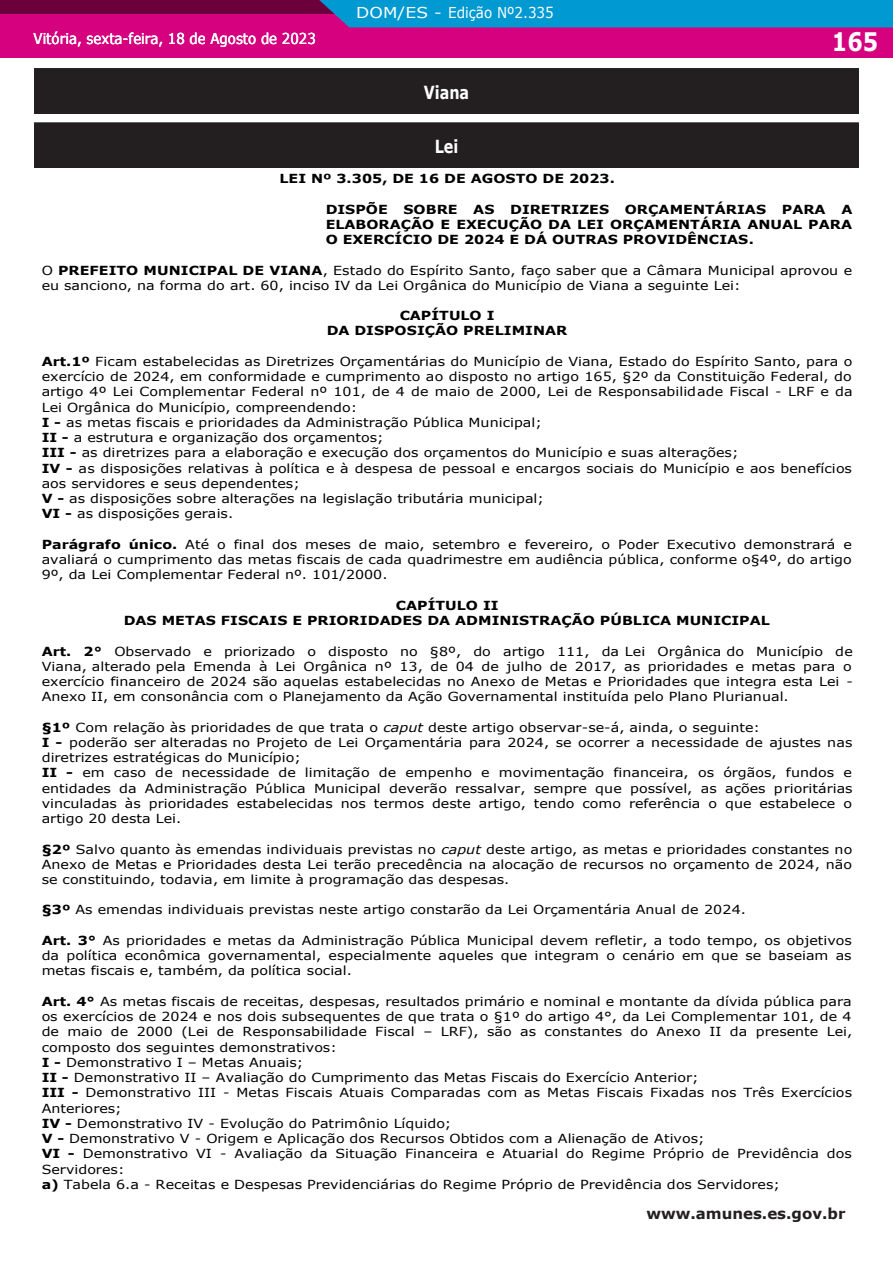
<style>
.page{position:relative;width:893px;height:1263px;background:#fff}
.page>*{position:absolute;margin:0;border:0;box-sizing:border-box;transform-origin:0 0}
.t1{font:700 25.5px "Verdana";color:#fff;scale:.85 1}
.t2{font:700 18px "Verdana";color:#fff;scale:.8 1}
.t3{font:15px "Verdana";color:#fff;scale:.89 1}
.t4{font:15px "Verdana";color:#fff;scale:1.14 1}
.t5{font:700 15px "Verdana";color:#231f20}
.t6{font:12.45px/15.3px "Verdana";color:#000;scale:1.14 1}
.t7{font:700 12.45px/15.1px "Verdana";color:#000;text-align:center;scale:1.14 1}
.s1{font-weight:700}
.s2{font-style:italic}
</style>
<div class="page">
<div style="left:1px;top:0;width:892px;height:57px;background:#d6017f"></div>
<div style="left:1px;top:0;width:892px;height:14px;background:#6c003b"></div>
<div style="left:319px;top:0;width:574px;height:27px;background:#0099d1"></div>
<hr style="left:0;top:0;width:1px;height:57px;background:#d6017f">
<svg style="left:0;top:0;width:1px;height:14px"></svg>
<div style="left:34px;top:71px;width:825px;height:43px;background:#231f20"></div>
<div style="left:34px;top:68px;width:825px;height:6px;background:#231f20"></div>
<div style="left:34px;top:125px;width:825px;height:43px;background:#231f20"></div>
<div style="left:34px;top:122px;width:825px;height:6px;background:#231f20"></div>
<p class="t3" style="left:34px;top:32px;width:319px">Vitória, sexta-feira, 18 de Agosto de 2023</p>
<p class="t4" style="left:356px;top:5px;width:175px">DOM/ES - Edição Nº2.335</p>
<h2 class="t2" style="left:424px;top:84px;width:58px">Viana</h2>
<h1 class="t1" style="left:832px;top:30px;width:56px">165</h1>
<h2 class="t2" style="left:435px;top:139px;width:31px">Lei</h2>
<p class="t7" style="left:279px;top:171px;width:296px">LEI Nº 3.305, DE 16 DE AGOSTO DE 2023.</p>
<p class="t7" style="left:326px;top:201px;width:56px">DISPÕE</p>
<p class="t7" style="left:403px;top:201px;width:49px">SOBRE</p>
<p class="t7" style="left:473px;top:201px;width:20px">AS</p>
<p class="t7" style="left:510px;top:201px;width:88px">DIRETRIZES</p>
<p class="t7" style="left:625px;top:201px;width:125px">ORÇAMENTÁRIAS</p>
<p class="t7" style="left:782px;top:201px;width:40px">PARA</p>
<p class="t7" style="left:326px;top:201px;width:464px;text-align:justify;text-indent:516px">A ELABORAÇÃO E EXECUÇÃO DA LEI ORÇAMENTÁRIA ANUAL PARA O EXERCÍCIO DE 2024 E DÁ OUTRAS PROVIDÊNCIAS.</p>
<p class="t6" style="left:42px;top:262px;width:712px">O <span class="s1">PREFEITO MUNICIPAL DE VIANA</span>, Estado do Espírito Santo, faço saber que a Câmara Municipal aprovou e eu sanciono, na forma do art. 60, inciso IV da Lei Orgânica do Município de Viana a seguinte Lei:</p>
<p class="t7" style="left:327px;top:308px;width:213px">CAPÍTULO I<br>DA DISPOSIÇÃO PRELIMINAR</p>
<p class="t6" style="left:42px;top:354px;width:713px"><span class="s1">Art.1º</span> Ficam estabelecidas as Diretrizes Orçamentárias do Município de Viana, Estado do Espírito Santo, para o exercício de 2024, em conformidade e cumprimento ao disposto no artigo 165, §2º da Constituição Federal, do artigo 4º Lei Complementar Federal nº 101, de 4 de maio de 2000, Lei de Responsabilidade Fiscal - LRF e da Lei Orgânica do Município, compreendendo:<br><span class="s1">I -</span> as metas fiscais e prioridades da Administração Pública Municipal;<br><span class="s1">II -</span> a estrutura e organização dos orçamentos;<br><span class="s1">III -</span> as diretrizes para a elaboração e execução dos orçamentos do Município e suas alterações;<br><span class="s1">IV -</span> as disposições relativas à política e à despesa de pessoal e encargos sociais do Município e aos benefícios aos servidores e seus dependentes;<br><span class="s1">V -</span> as disposições sobre alterações na legislação tributária municipal;<br><span class="s1">VI -</span> as disposições gerais.</p>
<p class="t6" style="left:42px;top:537px;width:712px;text-align:justify"><span class="s1">Parágrafo único.</span> Até o final dos meses de maio, setembro e fevereiro, o Poder Executivo demonstrará e avaliará o cumprimento das metas fiscais de cada quadrimestre em audiência pública, conforme o§4º, do artigo 9º, da Lei Complementar Federal nº. 101/2000.</p>
<p class="t7" style="left:124px;top:597px;width:568px">CAPÍTULO II<br>DAS METAS FISCAIS E PRIORIDADES DA ADMINISTRAÇÃO PÚBLICA MUNICIPAL</p>
<p class="t6" style="left:42px;top:643px;width:713px;text-align:justify"><span class="s1">Art. 2°</span> Observado e priorizado o disposto no §8º, do artigo 111, da Lei Orgânica do Município de Viana, alterado pela Emenda à Lei Orgânica nº 13, de 04 de julho de 2017, as prioridades e metas para o exercício financeiro de 2024 são aquelas estabelecidas no Anexo de Metas e Prioridades que integra esta Lei - Anexo II, em consonância com o Planejamento da Ação Governamental instituída pelo Plano Plurianual.</p>
<p class="t6" style="left:42px;top:719px;width:713px"><span class="s1">§1º</span> Com relação às prioridades de que trata o <span class="s2">caput</span> deste artigo observar-se-á, ainda, o seguinte:<br><span class="s1">I -</span> poderão ser alteradas no Projeto de Lei Orçamentária para 2024, se ocorrer a necessidade de ajustes nas diretrizes estratégicas do Município;<br><span class="s1">II -</span> em caso de necessidade de limitação de empenho e movimentação financeira, os órgãos, fundos e entidades da Administração Pública Municipal deverão ressalvar, sempre que possível, as ações prioritárias vinculadas às prioridades estabelecidas nos termos deste artigo, tendo como referência o que estabelece o artigo 20 desta Lei.</p>
<p class="t6" style="left:42px;top:841px;width:713px;text-align:justify"><span class="s1">§2º</span> Salvo quanto às emendas individuais previstas no <span class="s2">caput</span> deste artigo, as metas e prioridades constantes no Anexo de Metas e Prioridades desta Lei terão precedência na alocação de recursos no orçamento de 2024, não se constituindo, todavia, em limite à programação das despesas.</p>
<p class="t6" style="left:42px;top:902px;width:619px"><span class="s1">§3º</span> As emendas individuais previstas neste artigo constarão da Lei Orçamentária Anual de 2024.</p>
<p class="t6" style="left:42px;top:933px;width:712px;text-align:justify"><span class="s1">Art. 3°</span> As prioridades e metas da Administração Pública Municipal devem refletir, a todo tempo, os objetivos da política econômica governamental, especialmente aqueles que integram o cenário em que se baseiam as metas fiscais e, também, da política social.</p>
<p class="t6" style="left:42px;top:993px;width:713px"><span class="s1">Art. 4°</span> As metas fiscais de receitas, despesas, resultados primário e nominal e montante da dívida pública para os exercícios de 2024 e nos dois subsequentes de que trata o §1º do artigo 4°, da Lei Complementar 101, de 4 de maio de 2000 (Lei de Responsabilidade Fiscal – LRF), são as constantes do Anexo II da presente Lei, composto dos seguintes demonstrativos:<br><span class="s1">I -</span> Demonstrativo I – Metas Anuais;<br><span class="s1">II -</span> Demonstrativo II – Avaliação do Cumprimento das Metas Fiscais do Exercício Anterior;<br><span class="s1">III -</span> Demonstrativo III - Metas Fiscais Atuais Comparadas com as Metas Fiscais Fixadas nos Três Exercícios Anteriores;<br><span class="s1">IV -</span> Demonstrativo IV - Evolução do Patrimônio Líquido;<br><span class="s1">V -</span> Demonstrativo V - Origem e Aplicação dos Recursos Obtidos com a Alienação de Ativos;<br><span class="s1">VI -</span> Demonstrativo VI - Avaliação da Situação Financeira e Atuarial do Regime Próprio de Previdência dos Servidores:<br><span class="s1">a)</span> Tabela 6.a - Receitas e Despesas Previdenciárias do Regime Próprio de Previdência dos Servidores;</p>
<p class="t5" style="left:646px;top:1208px;width:201px">www.amunes.es.gov.br</p>
</div>
